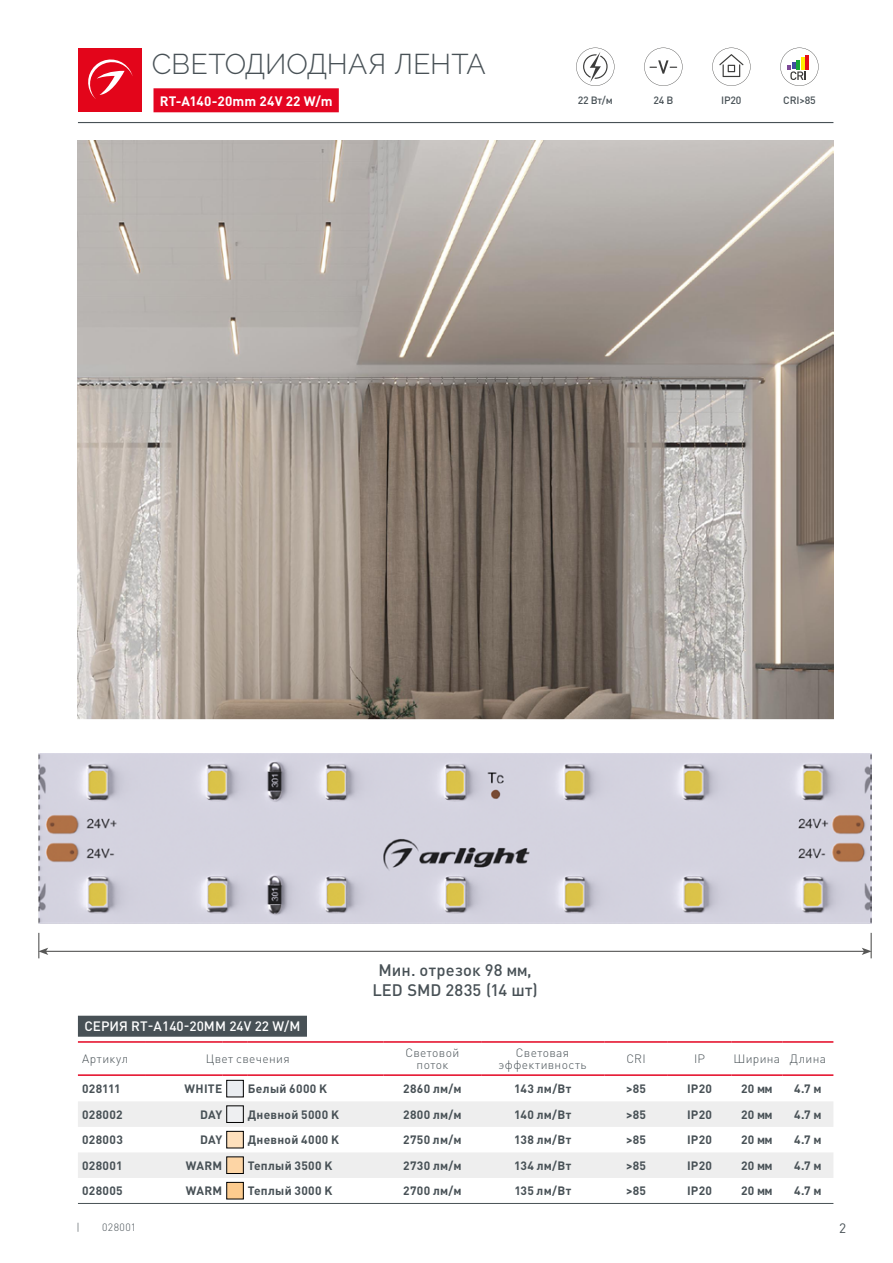
<style>
.page{position:relative;width:893px;height:1263px;background:#fff}
.page>*{position:absolute;margin:0;border:0;box-sizing:border-box;transform-origin:0 0}
.t1{font:300 28.5px "Raleway";color:#485156}
.t2{font:500 16.5px/19.8px "DIN Pro";letter-spacing:.01em;color:#485156;text-align:center}
.t3{font:500 13.5px "DIN Pro";color:#fff}
.t4{font:700 13.5px "DIN Pro";letter-spacing:.015em;color:#fff}
.t5{font:13.5px "DIN Pro";color:#485156}
.t6{font:700 12px "DIN Pro";letter-spacing:.025em;color:#485156}
.t7{font:300 12px/12px "DIN Pro";letter-spacing:.03em;color:#485156;text-align:center}
.t8{font:500 10.5px "DIN Pro";letter-spacing:-.025em;color:#485156}
.t9{font:300 10.5px "DIN Pro";letter-spacing:.04em;color:#485156}
</style>
<div class="page">
<div style="left:78px;top:48px;width:64px;height:64px;background:#e3051a"></div>
<svg style="left:88px;top:59px;width:45px;height:40px"></svg>
<hr style="left:78px;top:122px;width:755px;height:1px;background:#485156">
<div style="left:153px;top:88px;width:186px;height:24px;background:#e40521"></div>
<img style="left:78px;top:141px;width:755px;height:578px">
<svg style="left:576px;top:48px;width:38px;height:38px"></svg>
<svg style="left:644px;top:48px;width:38px;height:38px"></svg>
<svg style="left:712px;top:48px;width:38px;height:38px"></svg>
<svg style="left:780px;top:48px;width:39px;height:38px"></svg>
<svg style="left:38px;top:719px;width:834px;height:357px"></svg>
<hr style="left:46px;top:951px;width:818px;height:1px;background:#575756">
<svg style="left:38px;top:933px;width:10px;height:25px"></svg>
<svg style="left:862px;top:933px;width:10px;height:25px"></svg>
<img style="left:38px;top:753px;width:834px;height:170px">
<svg style="left:78px;top:1008px;width:755px;height:66px"></svg>
<svg style="left:78px;top:1101px;width:755px;height:77px;fill:#eee"></svg>
<hr style="left:78px;top:1041px;width:68px;height:2px;background:#e40521">
<hr style="left:146px;top:1041px;width:76px;height:2px;background:#e40521">
<hr style="left:222px;top:1041px;width:26px;height:2px;background:#e40521">
<hr style="left:248px;top:1041px;width:136px;height:2px;background:#e40521">
<hr style="left:384px;top:1041px;width:97px;height:2px;background:#e40521">
<hr style="left:481px;top:1041px;width:123px;height:2px;background:#e40521">
<hr style="left:604px;top:1041px;width:64px;height:2px;background:#e40521">
<hr style="left:668px;top:1041px;width:63px;height:2px;background:#e40521">
<hr style="left:731px;top:1041px;width:51px;height:2px;background:#e40521">
<hr style="left:782px;top:1041px;width:51px;height:2px;background:#e40521">
<hr style="left:78px;top:1074px;width:68px;height:2px;background:#e40521">
<hr style="left:146px;top:1074px;width:76px;height:2px;background:#e40521">
<hr style="left:222px;top:1074px;width:26px;height:2px;background:#e40521">
<hr style="left:248px;top:1074px;width:136px;height:2px;background:#e40521">
<hr style="left:384px;top:1074px;width:97px;height:2px;background:#e40521">
<hr style="left:481px;top:1074px;width:123px;height:2px;background:#e40521">
<hr style="left:604px;top:1074px;width:64px;height:2px;background:#e40521">
<hr style="left:668px;top:1074px;width:63px;height:2px;background:#e40521">
<hr style="left:731px;top:1074px;width:51px;height:2px;background:#e40521">
<hr style="left:782px;top:1074px;width:51px;height:2px;background:#e40521">
<div style="left:78px;top:1016px;width:229px;height:21px;background:#485156"></div>
<div style="left:227px;top:1080px;width:16px;height:17px;background:#eaedf1"></div>
<div style="left:227px;top:1080px;width:17px;height:17px;border:1px solid #000"></div>
<div style="left:227px;top:1106px;width:16px;height:16px;background:#eeeff1"></div>
<div style="left:227px;top:1106px;width:17px;height:17px;border:1px solid #000"></div>
<div style="left:227px;top:1131px;width:16px;height:17px;background:#fee0bc"></div>
<div style="left:227px;top:1131px;width:17px;height:17px;border:1px solid #000"></div>
<div style="left:227px;top:1157px;width:16px;height:16px;background:#fdd5a5"></div>
<div style="left:227px;top:1157px;width:17px;height:17px;border:1px solid #000"></div>
<div style="left:227px;top:1182px;width:16px;height:17px;background:#fccb8e"></div>
<div style="left:227px;top:1182px;width:17px;height:17px;border:1px solid #000"></div>
<hr style="left:78px;top:1203px;width:755px;height:1px;background:#485156">
<h1 class="t1" style="left:152px;top:48px;width:335px">СВЕТОДИОДНАЯ ЛЕНТА</h1>
<p class="t4" style="left:160px;top:92px;width:174px">RT-A140-20mm 24V 22 W/m</p>
<p class="t8" style="left:578px;top:93px;width:36px">22 Вт/м</p>
<p class="t8" style="left:653px;top:93px;width:21px">24 В</p>
<p class="t8" style="left:721px;top:93px;width:22px">IP20</p>
<p class="t8" style="left:783px;top:93px;width:34px">CRI&gt;85</p>
<h2 class="t2" style="left:372px;top:959px;width:167px">Мин. отрезок 98 мм,<br>LED SMD 2835 (14 шт)</h2>
<p class="t3" style="left:84px;top:1017px;width:218px">СЕРИЯ RT-A140-20MM 24V 22 W/M</p>
<p class="t7" style="left:82px;top:1052px;width:47px">Артикул</p>
<p class="t7" style="left:206px;top:1052px;width:85px">Цвет свечения</p>
<p class="t7" style="left:405px;top:1046px;width:55px">Световой поток</p>
<p class="t7" style="left:499px;top:1046px;width:89px">Световая эффективность</p>
<p class="t7" style="left:626px;top:1052px;width:21px">CRI</p>
<p class="t7" style="left:694px;top:1052px;width:12px">IP</p>
<p class="t7" style="left:733px;top:1052px;width:94px">Ширина Длина</p>
<p class="t6" style="left:82px;top:1081px;width:40px">028111</p>
<p class="t6" style="left:185px;top:1081px;width:39px">WHITE</p>
<p class="t6" style="left:248px;top:1081px;width:81px">Белый 6000 K</p>
<p class="t6" style="left:403px;top:1081px;width:60px">2860 лм/м</p>
<p class="t6" style="left:514px;top:1081px;width:59px">143 лм/Вт</p>
<p class="t6" style="left:626px;top:1081px;width:22px">&gt;85</p>
<p class="t6" style="left:687px;top:1081px;width:26px">IP20</p>
<p class="t6" style="left:741px;top:1081px;width:33px">20 мм</p>
<p class="t6" style="left:794px;top:1081px;width:29px">4.7 м</p>
<p class="t6" style="left:82px;top:1106px;width:42px">028002</p>
<p class="t6" style="left:200px;top:1106px;width:24px">DAY</p>
<p class="t6" style="left:248px;top:1106px;width:93px">Дневной 5000 K</p>
<p class="t6" style="left:403px;top:1106px;width:60px">2800 лм/м</p>
<p class="t6" style="left:514px;top:1106px;width:58px">140 лм/Вт</p>
<p class="t6" style="left:626px;top:1106px;width:22px">&gt;85</p>
<p class="t6" style="left:687px;top:1106px;width:26px">IP20</p>
<p class="t6" style="left:741px;top:1106px;width:33px">20 мм</p>
<p class="t6" style="left:794px;top:1106px;width:29px">4.7 м</p>
<p class="t6" style="left:82px;top:1132px;width:42px">028003</p>
<p class="t6" style="left:200px;top:1132px;width:24px">DAY</p>
<p class="t6" style="left:248px;top:1132px;width:93px">Дневной 4000 K</p>
<p class="t6" style="left:403px;top:1132px;width:60px">2750 лм/м</p>
<p class="t6" style="left:514px;top:1132px;width:58px">138 лм/Вт</p>
<p class="t6" style="left:626px;top:1132px;width:22px">&gt;85</p>
<p class="t6" style="left:687px;top:1132px;width:26px">IP20</p>
<p class="t6" style="left:741px;top:1132px;width:33px">20 мм</p>
<p class="t6" style="left:794px;top:1132px;width:29px">4.7 м</p>
<p class="t6" style="left:82px;top:1157px;width:42px">028001</p>
<p class="t6" style="left:186px;top:1157px;width:38px">WARM</p>
<p class="t6" style="left:248px;top:1157px;width:86px">Теплый 3500 K</p>
<p class="t6" style="left:403px;top:1157px;width:60px">2730 лм/м</p>
<p class="t6" style="left:514px;top:1157px;width:58px">134 лм/Вт</p>
<p class="t6" style="left:626px;top:1157px;width:22px">&gt;85</p>
<p class="t6" style="left:687px;top:1157px;width:26px">IP20</p>
<p class="t6" style="left:741px;top:1157px;width:33px">20 мм</p>
<p class="t6" style="left:794px;top:1157px;width:29px">4.7 м</p>
<p class="t6" style="left:82px;top:1183px;width:42px">028005</p>
<p class="t6" style="left:186px;top:1183px;width:38px">WARM</p>
<p class="t6" style="left:248px;top:1183px;width:86px">Теплый 3000 K</p>
<p class="t6" style="left:403px;top:1183px;width:60px">2700 лм/м</p>
<p class="t6" style="left:514px;top:1183px;width:58px">135 лм/Вт</p>
<p class="t6" style="left:626px;top:1183px;width:22px">&gt;85</p>
<p class="t6" style="left:687px;top:1183px;width:26px">IP20</p>
<p class="t6" style="left:741px;top:1183px;width:33px">20 мм</p>
<p class="t6" style="left:794px;top:1183px;width:29px">4.7 м</p>
<p class="t9" style="left:77px;top:1220px;width:5px">|</p>
<p class="t9" style="left:102px;top:1220px;width:36px">028001</p>
<p class="t5" style="left:839px;top:1219px;width:9px">2</p>
</div>
